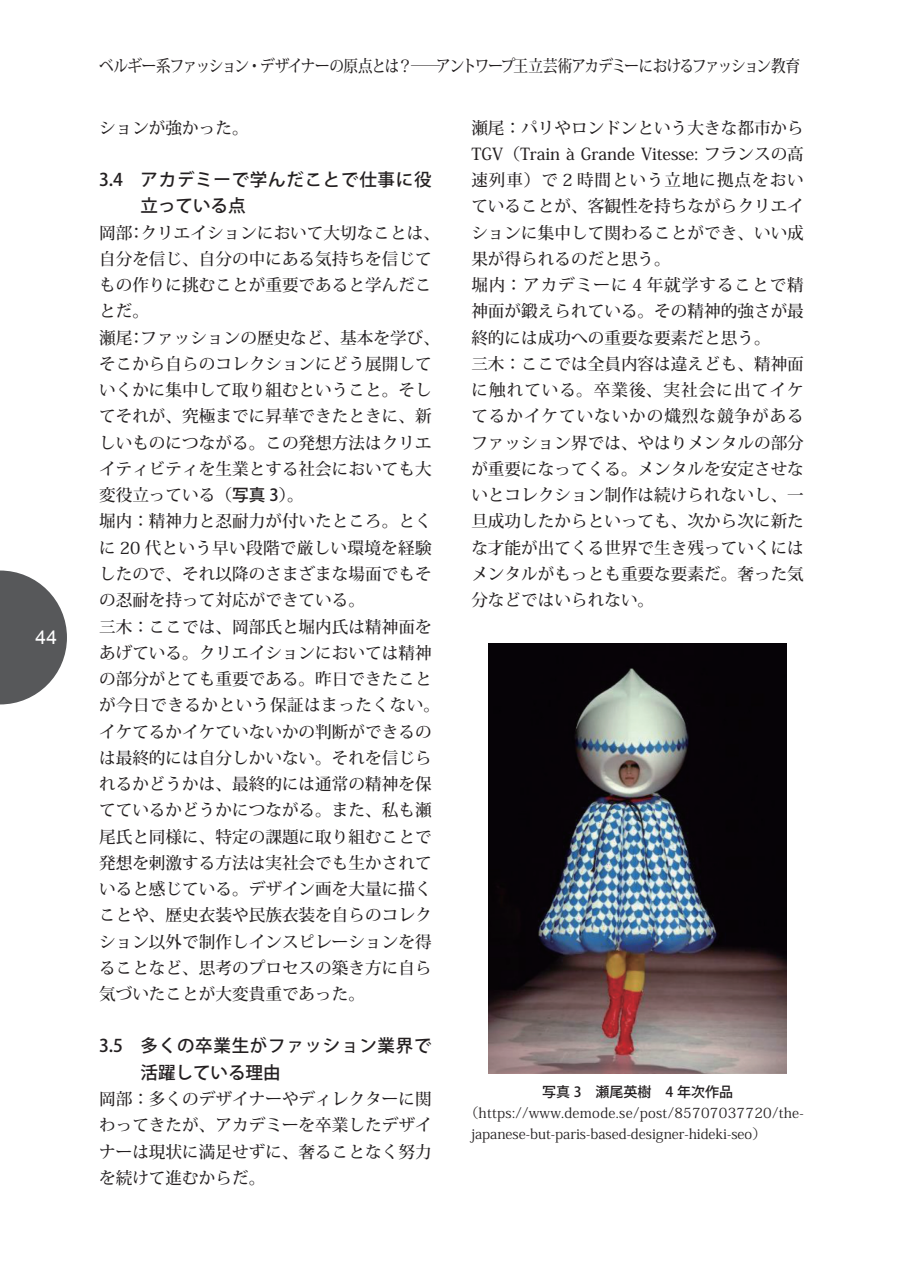
<style>
.page{position:relative;width:903px;height:1275px;background:#fff}
.page>*{position:absolute;margin:0;border:0;box-sizing:border-box;transform-origin:0 0}
.t1{font:19.25px "Arial";color:#fff}
.t2{font:500 17.5px/26.2px "Koz Go Pr 6 N";letter-spacing:.04em;color:#231f20}
.t3{font:500 16.62px/26.2px "Koz Min Pr 6 N";color:#231f20}
.t4{font:500 16.62px "Koz Min Pr 6 N";letter-spacing:-.09em;color:#231f20;scale:.88 1}
.t5{font:14px/21px "Koz Min Pr 6 N";color:#231f20}
.t6{font:500 14px "Koz Go Pr 6 N";color:#231f20}
.s1{font-family:"Koz Go Pr 6 N"}
</style>
<div class="page">
<svg style="left:0;top:570px;width:67px;height:134px"></svg>
<img style="left:489px;top:643px;width:297px;height:430px">
<p class="t1" style="left:36px;top:625px;width:23px">44</p>
<p class="t4" style="left:99px;top:57px;width:798px">ベルギー系ファッション・デザイナーの原点とは？―アントワープ王立芸術アカデミーにおけるファッション教育</p>
<p class="t3" style="left:99px;top:115px;width:151px">ションが強かった。</p>
<p class="t2" style="left:141px;top:167px;width:293px;text-indent:-41px">3.4　アカデミーで学んだことで仕事に役立っている点</p>
<p class="t3" style="left:99px;top:220px;width:342px">岡部：クリエイションにおいて大切なことは、自分を信じ、自分の中にある気持ちを信じてもの作りに挑むことが重要であると学んだことだ。<br>瀬尾：ファッションの歴史など、基本を学び、そこから自らのコレクションにどう展開していくかに集中して取り組むということ。そしてそれが、究極までに昇華できたときに、新しいものにつながる。この発想方法はクリエイティビティを生業とする社会においても大変役立っている（<span class="s1">写真 3</span>）。<br>堀内：精神力と忍耐力が付いたところ。とくに 20 代という早い段階で厳しい環境を経験したので、それ以降のさまざまな場面でもその忍耐を持って対応ができている。<br>三木：ここでは、岡部氏と堀内氏は精神面をあげている。クリエイションにおいては精神の部分がとても重要である。昨日できたことが今日できるかという保証はまったくない。イケてるかイケていないかの判断ができるのは最終的には自分しかいない。それを信じられるかどうかは、最終的には通常の精神を保てているかどうかにつながる。また、私も瀬尾氏と同様に、特定の課題に取り組むことで発想を刺激する方法は実社会でも生かされていると感じている。デザイン画を大量に描くことや、歴史衣装や民族衣装を自らのコレクション以外で制作しインスピレーションを得ることなど、思考のプロセスの築き方に自ら気づいたことが大変貴重であった。</p>
<p class="t2" style="left:141px;top:1033px;width:293px;text-indent:-41px">3.5　多くの卒業生がファッション業界で活躍している理由</p>
<p class="t3" style="left:99px;top:1086px;width:334px;text-align:justify">岡部：多くのデザイナーやディレクターに関わってきたが、アカデミーを卒業したデザイナーは現状に満足せずに、奢ることなく努力を続けて進むからだ。</p>
<p class="t3" style="left:471px;top:115px;width:334px">瀬尾：パリやロンドンという大きな都市から<br>TGV（Train à Grande Vitesse: フランスの高速列車）で 2 時間という立地に拠点をおいていることが、客観性を持ちながらクリエイションに集中して関わることができ、いい成果が得られるのだと思う。<br>堀内：アカデミーに 4 年就学することで精神面が鍛えられている。その精神的強さが最終的には成功への重要な要素だと思う。<br>三木：ここでは全員内容は違えども、精神面に触れている。卒業後、実社会に出てイケてるかイケていないかの熾烈な競争があるファッション界では、やはりメンタルの部分が重要になってくる。メンタルを安定させないとコレクション制作は続けられないし、一旦成功したからといっても、次から次に新たな才能が出てくる世界で生き残っていくにはメンタルがもっとも重要な要素だ。奢った気分などではいられない。</p>
<p class="t6" style="left:542px;top:1084px;width:192px">写真 3　瀬尾英樹　4 年次作品</p>
<p class="t5" style="left:471px;top:1102px;width:334px;text-indent:-7px">（https://www.demode.se/post/85707037720/the&shy;japanese-but-paris-based-designer-hideki-seo）</p>
</div>
